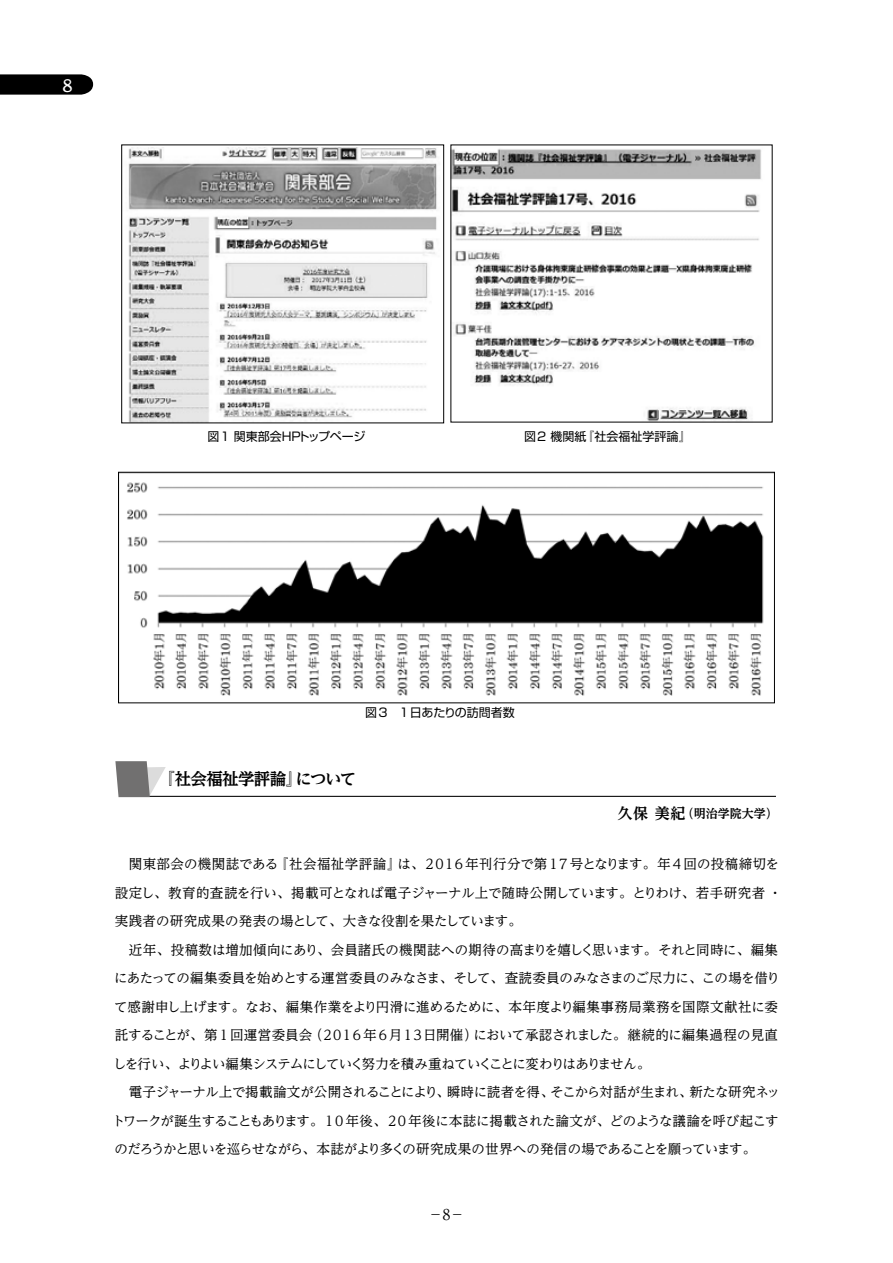
<style>
.page{position:relative;width:893px;height:1263px;background:#fff}
.page>*{position:absolute;margin:0;border:0;box-sizing:border-box;transform-origin:0 0}
.標準{font:700 16.5px "Reim Yfoz Pro";letter-spacing:-.04em;color:#000}
.t1{font:700 16.5px "Reim Yfoz Pro";color:#fff}
.t2{font:15px "Ryumin Pr 6";color:#000}
.標準-2{font:13.5px/28.5px "Reim Ytwz Pro";letter-spacing:-.015em;color:#000}
.標準-3{font:13.5px/28.5px "Reim Ytwz Pro";letter-spacing:.015em;color:#000}
.標準-4{font:12px "Shin Go Pr 6";color:#000}
.標準-5{font:700 12px "Reim Ythz Pro";color:#000}
.s1{font-size:15px}
</style>
<div class="page">
<hr style="left:131px;top:796px;width:645px;height:1px;background:#000">
<svg style="left:115px;top:761px;width:51px;height:36px"></svg>
<img style="left:127px;top:482px;width:637px;height:214px">
<div style="left:118px;top:472px;width:657px;height:231px;border:1px solid #000"></div>
<img style="left:128px;top:147px;width:309px;height:274px">
<div style="left:121px;top:145px;width:323px;height:278px;border:1px solid #000"></div>
<img style="left:453px;top:149px;width:308px;height:271px">
<svg style="left:0;top:74px;width:93px;height:21px;background:#101010"></svg>
<p class="t1" style="left:63px;top:72px;width:12px">8</p>
<p class="標準-4" style="left:207px;top:427px;width:160px">図1 関東部会HPトップページ</p>
<p class="標準-4" style="left:524px;top:427px;width:168px">図2 機関紙『社会福祉学評論』</p>
<p class="標準-4" style="left:365px;top:703px;width:151px">図3　1日あたりの訪問者数</p>
<p class="標準" style="left:148px;top:765px;width:210px">　『社会福祉学評論』について</p>
<p class="標準-5" style="left:617px;top:803px;width:162px"><span class="s1">久保 美紀</span>（明治学院大学）</p>
<p class="標準-3" style="left:115px;top:849px;width:669px">　関東部会の機関誌である『社会福祉学評論』は、2016年刊行分で第 17 号となります。年 4回の投稿締切を設定し、教育的査読を行い、掲載可となれば電子ジャーナル上で随時公開しています。とりわけ、若手研究者・実践者の研究成果の発表の場として、大きな役割を果たしています。</p>
<p class="標準-2" style="left:113px;top:935px;width:669px">　近年、投稿数は増加傾向にあり、会員諸氏の機関誌への期待の高まりを嬉しく思います。それと同時に、編集にあたっての編集委員を始めとする運営委員のみなさま、そして、査読委員のみなさまのご尽力に、この場を借りて感謝申し上げます。なお、編集作業をより円滑に進めるために、本年度より編集事務局業務を国際文献社に委託することが、第 1回運営委員会（2016年 6月13日開催）において承認されました。継続的に編集過程の見直しを行い、よりよい編集システムにしていく努力を積み重ねていくことに変わりはありません。</p>
<p class="標準-2" style="left:112px;top:1077px;width:670px;text-align:justify">　電子ジャーナル上で掲載論文が公開されることにより、瞬時に読者を得、そこから対話が生まれ、新たな研究ネットワークが誕生することもあります。10 年後、20 年後に本誌に掲載された論文が、どのような議論を呼び起こすのだろうかと思いを巡らせながら、本誌がより多くの研究成果の世界への発信の場であることを願っています。</p>
<p class="t2" style="left:428px;top:1202px;width:38px">－8－</p>
</div>
